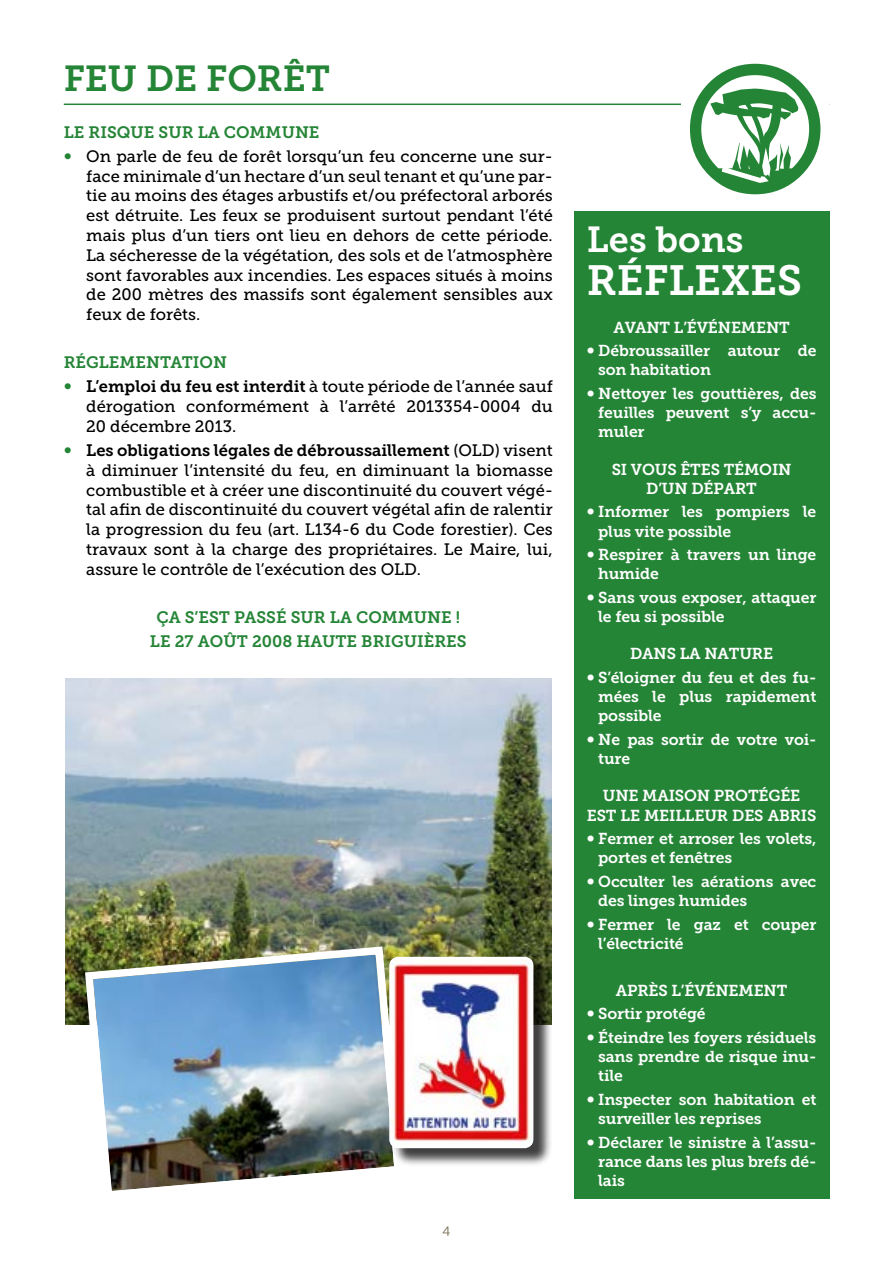
<style>
.page{position:relative;width:893px;height:1263px;background:#fff}
.page>*{position:absolute;margin:0;border:0;box-sizing:border-box;transform-origin:0 0}
.t1{font:130.5px "Aleagram";color:#258536}
.t2{font:42px "Museo Slab 700";color:#fff}
.t3{font:36px "Museo Slab 700";color:#258536}
.t4{font:36px "Museo Slab 700";color:#fff}
.t5{font:16.5px/19.8px "Museo Slab 500";color:#000;text-align:justify}
.t6{font:16.5px/24px "Museo Slab 700";color:#258536;text-align:center}
.t7{font:16.5px "Museo Slab 700";color:#000}
.t8{font:15.75px/19.2px "Museo Slab 700";letter-spacing:-.01em;color:#fff}
.t9{font:13.5px "Museo Slab 300";color:#786b50}
.s1{color:#258536}
.s2{font-family:"Museo Slab 700"}
.s3{font-family:"Museo Slab 500";color:#258536}
.s4{font-family:"Museo Slab 500"}
</style>
<div class="page">
<hr style="left:64px;top:104px;width:765px;height:1px;background:#258536">
<img style="left:65px;top:679px;width:486px;height:346px">
<div style="left:681px;top:64px;width:148px;height:148px;background:#fff"></div>
<div style="left:574px;top:212px;width:255px;height:987px;background:#258536"></div>
<img style="left:81px;top:942px;width:325px;height:249px">
<div style="left:392px;top:959px;width:161px;height:207px;background:#000;opacity:.75"></div>
<div style="left:389px;top:957px;width:144px;height:191px;background:#fff;border-radius:9px"></div>
<img style="left:389px;top:959px;width:144px;height:186px">
<h3 class="t3" style="left:64px;top:58px;width:268px">FEU DE FORÊT</h3>
<p class="t6" style="left:64px;top:120px;width:257px">LE RISQUE SUR LA COMMUNE</p>
<p class="t5" style="left:86px;top:146px;width:468px;text-indent:-23px"><span class="s1">∞</span> On parle de feu de forêt lorsqu’un feu concerne une sur&shy;face minimale d’un hectare d’un seul tenant et qu’une par&shy;tie au moins des étages arbustifs et/ou préfectoral arborés est détruite. Les feux se produisent surtout pendant l’été mais plus d’un tiers ont lieu en dehors de cette période.<br>La sécheresse de la végétation, des sols et de l’atmosphère sont favorables aux incendies. Les espaces situés à moins de 200 mètres des massifs sont également sensibles aux feux de forêts.</p>
<p class="t6" style="left:64px;top:351px;width:165px">RÉGLEMENTATION</p>
<p class="t5" style="left:86px;top:377px;width:468px;text-indent:-23px"><span class="s1">∞</span> <span class="s2">L’emploi du feu est interdit</span> à toute période de l’année sauf dérogation conformément à l’arrêté 2013354-0004 du 20 décembre 2013.</p>
<p class="t7" style="left:64px;top:441px;width:490px"><span class="s3">∞</span> Les obligations légales de débroussaillement <span class="s4">(OLD) visent</span></p>
<p class="t5" style="left:86px;top:460px;width:468px">à diminuer l’intensité du feu, en diminuant la biomasse combustible et à créer une discontinuité du couvert végé&shy;tal afin de discontinuité du couvert végétal afin de ralentir la progression du feu (art. L134-6 du Code forestier). Ces travaux sont à la charge des propriétaires. Le Maire, lui, assure le contrôle de l’exécution des OLD.</p>
<p class="t6" style="left:150px;top:605px;width:318px">ÇA S’EST PASSÉ SUR LA COMMUNE !<br>LE 27 AOÛT 2008 HAUTE BRIGUIÈRES</p>
<p class="t9" style="left:443px;top:1224px;width:9px">4</p>
<h1 class="t1" style="left:690px;top:62px;width:132px">u</h1>
<h3 class="t4" style="left:587px;top:219px;width:158px">Les bons</h3>
<h2 class="t2" style="left:587px;top:257px;width:217px">RÉFLEXES</h2>
<p class="t8" style="left:587px;top:315px;width:231px;line-height:23.5px;text-align:center">AVANT L’ÉVÉNEMENT<br>∞ Débroussailler autour de</p>
<p class="t8" style="left:587px;top:358px;width:231px;line-height:23.5px;text-indent:11px">son habitation<br>∞ Nettoyer les gouttières, des</p>
<p class="t8" style="left:598px;top:403px;width:220px">feuilles peuvent s’y accu&shy;muler</p>
<p class="t8" style="left:612px;top:460px;width:181px;text-align:center">SI VOUS ÊTES TÉMOIN<br>D’UN DÉPART</p>
<p class="t8" style="left:598px;top:502px;width:220px;text-indent:-11px">∞ Informer les pompiers le plus vite possible</p>
<p class="t8" style="left:598px;top:545px;width:220px;text-indent:-11px">∞ Respirer à travers un linge humide</p>
<p class="t8" style="left:598px;top:588px;width:220px;text-indent:-11px">∞ Sans vous exposer, attaquer le feu si possible</p>
<p class="t8" style="left:587px;top:642px;width:231px;line-height:23.5px;text-align:center">DANS LA NATURE<br>∞ S’éloigner du feu et des fu-</p>
<p class="t8" style="left:598px;top:687px;width:220px">mées le plus rapidement possible</p>
<p class="t8" style="left:598px;top:730px;width:220px;text-indent:-11px">∞ Ne pas sortir de votre voi&shy;ture</p>
<p class="t8" style="left:587px;top:786px;width:231px;text-align:center">UNE MAISON PROTÉGÉE<br>EST LE MEILLEUR DES ABRIS</p>
<p class="t8" style="left:598px;top:829px;width:220px;text-indent:-11px">∞ Fermer et arroser les volets, portes et fenêtres</p>
<p class="t8" style="left:598px;top:872px;width:220px;text-indent:-11px">∞ Occulter les aérations avec des linges humides</p>
<p class="t8" style="left:598px;top:915px;width:220px;text-indent:-11px">∞ Fermer le gaz et couper l’électricité</p>
<p class="t8" style="left:587px;top:979px;width:231px;line-height:23.5px;text-indent:29px">APRÈS L’ÉVÉNEMENT<br>∞ Sortir protégé<br>∞ Éteindre les foyers résiduels</p>
<p class="t8" style="left:598px;top:1047px;width:220px">sans prendre de risque inu&shy;tile</p>
<p class="t8" style="left:598px;top:1090px;width:220px;text-indent:-11px">∞ Inspecter son habitation et surveiller les reprises</p>
<p class="t8" style="left:598px;top:1133px;width:220px;text-align:justify;text-indent:-11px">∞ Déclarer le sinistre à l’assu&shy;rance dans les plus brefs dé&shy;lais</p>
</div>
